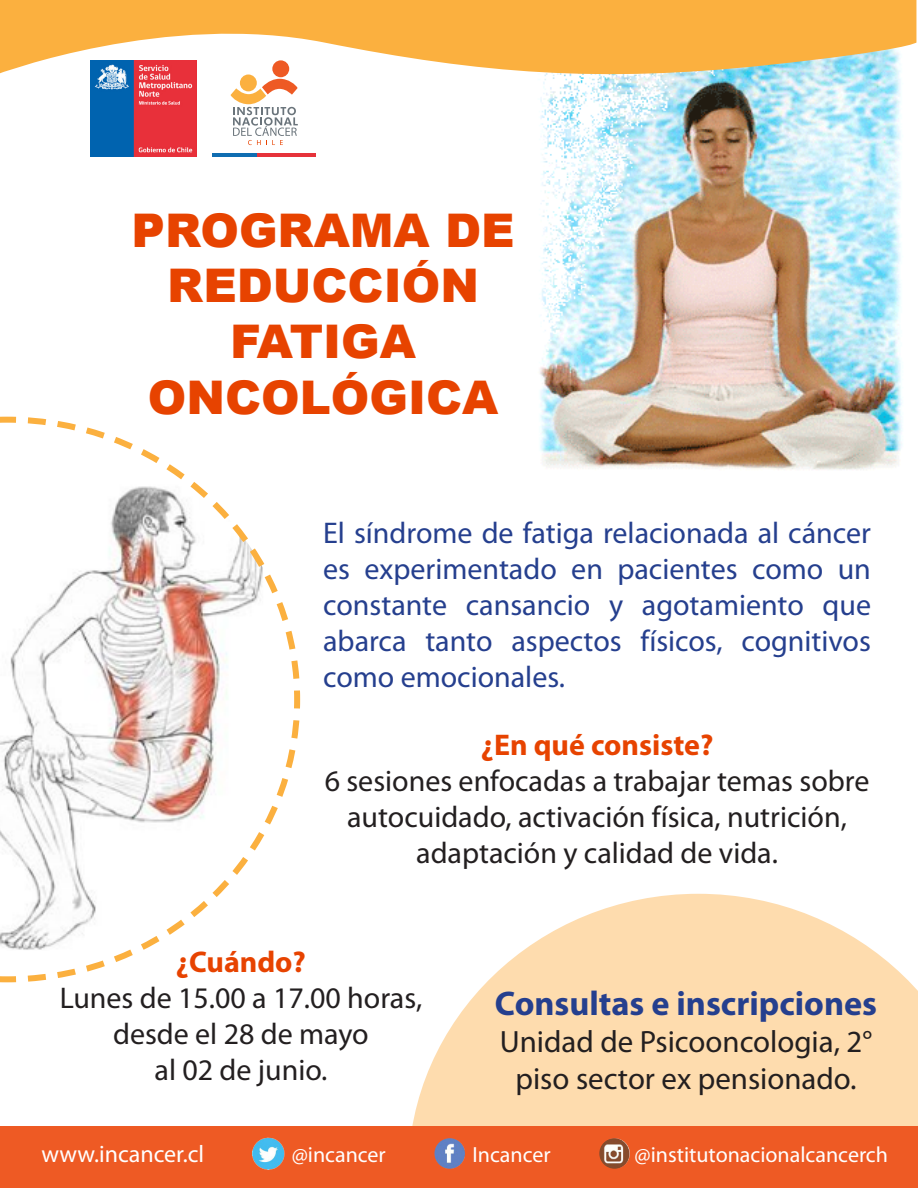
<style>
.page{position:relative;width:918px;height:1188px;background:#fff}
.page>*{position:absolute;margin:0;border:0;box-sizing:border-box;transform-origin:0 0}
.t1{font:900 46.35px/55.7px "Arial";color:#e74300;text-align:center}
.t2{font:700 34.35px "Myriad Pro";color:#253f8e}
.t3{font:30.9px/37px "Myriad Pro";color:#231f20;text-align:center}
.t4{font:30px/36px "Myriad Pro";color:#253f8e;text-align:justify}
.t5{font:30px/36px "Myriad Pro";color:#231f20;text-align:center}
.t6{font:700 30px "Myriad Pro";color:#e74300}
.t7{font:24px "Myriad Pro";color:#fff}
.t8{font:22.05px "Myriad Pro";color:#fff}
</style>
<div class="page">
<svg style="left:412px;top:894px;width:506px;height:232px;fill:#fedcae"></svg>
<svg style="left:0;top:416px;width:301px;height:567px"></svg>
<img style="left:540px;top:83px;width:362px;height:387px">
<div style="left:0;top:1126px;width:918px;height:62px;background:#ee5a24"></div>
<img style="left:599px;top:1138px;width:31px;height:31px;border-radius:15px">
<img style="left:253px;top:1138px;width:31px;height:31px">
<img style="left:434px;top:1138px;width:31px;height:31px;border-radius:15px">
<svg style="left:0;top:0;width:916px;height:83px;fill:#fbb03f"></svg>
<div style="left:240px;top:75px;width:17px;height:16px;background:#fbb03f;border-radius:50%"></div>
<div style="left:272px;top:60px;width:17px;height:17px;background:#ee5a24;border-radius:50%"></div>
<svg style="left:231px;top:79px;width:67px;height:66px"></svg>
<hr style="left:256px;top:153px;width:60px;height:4px;background:#e6323a">
<hr style="left:212px;top:153px;width:45px;height:4px;background:#106db1">
<img style="left:91px;top:60px;width:106px;height:97px">
<p class="t1" style="left:132px;top:201px;width:385px">PROGRAMA DE<br>REDUCCIÓN</p>
<p class="t1" style="left:148px;top:312px;width:352px">FATIGA<br>ONCOLÓGICA</p>
<p class="t4" style="left:323px;top:515px;width:549px">El síndrome de fatiga relacionada al cáncer es experimentado en pacientes como un constante cansancio y agotamiento que abarca tanto aspectos físicos, cognitivos como emocionales.</p>
<p class="t6" style="left:481px;top:728px;width:234px">¿En qué consiste?</p>
<p class="t5" style="left:325px;top:763px;width:546px">6 sesiones enfocadas a trabajar temas sobre autocuidado, activación física, nutrición, adaptación y calidad de vida.</p>
<p class="t6" style="left:176px;top:945px;width:132px">¿Cuándo?</p>
<p class="t5" style="left:60px;top:981px;width:364px">Lunes de 15.00 a 17.00 horas,</p>
<p class="t5" style="left:113px;top:1017px;width:257px">desde el 28 de mayo</p>
<p class="t5" style="left:155px;top:1053px;width:174px">al 02 de junio.</p>
<p class="t2" style="left:495px;top:984px;width:384px">Consultas e inscripciones</p>
<p class="t3" style="left:500px;top:1024px;width:374px">Unidad de Psicooncologia, 2° piso sector ex pensionado.</p>
<p class="t7" style="left:41px;top:1141px;width:164px">www.incancer.cl</p>
<p class="t8" style="left:292px;top:1142px;width:96px">@incancer</p>
<p class="t8" style="left:472px;top:1142px;width:80px">Incancer</p>
<p class="t8" style="left:634px;top:1142px;width:255px">@institutonacionalcancerch</p>
</div>
